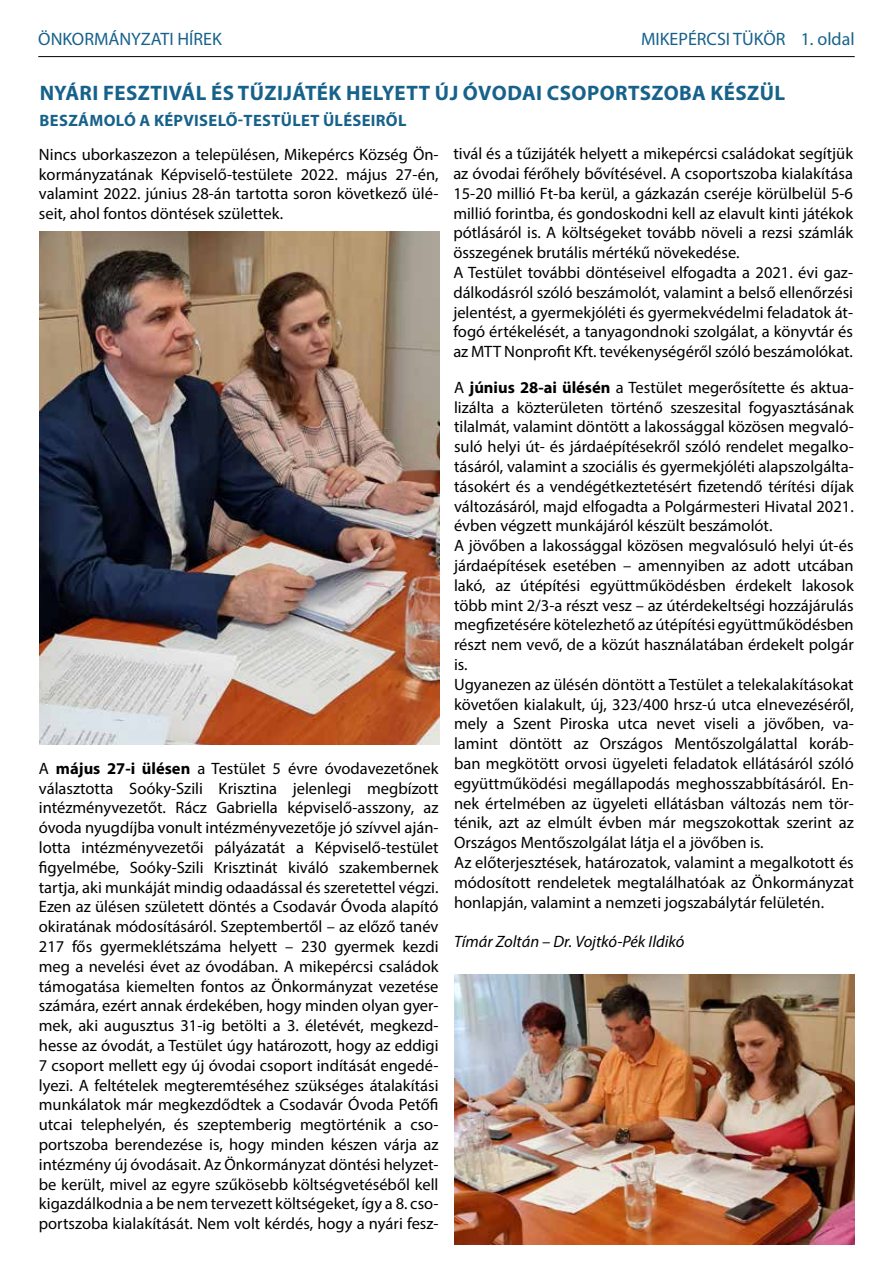
<style>
.page{position:relative;width:893px;height:1263px;background:#fff}
.page>*{position:absolute;margin:0;border:0;box-sizing:border-box;transform-origin:0 0}
.t1{font:700 21px "Myriad Pro";letter-spacing:.02em;color:#17628b}
.t2{font:18px "Myriad Pro";color:#17628b}
.t3{font:16.5px/19.8px "Myriad Pro";color:#000;text-align:justify}
.t4{font:700 16.5px "Myriad Pro";letter-spacing:.02em;color:#17628b}
.t5{font:italic 16.5px "Myriad Pro";color:#000}
.s1{font-weight:700}
</style>
<div class="page">
<hr style="left:38px;top:56px;width:817px;height:1px;background:#000">
<img style="left:455px;top:974px;width:400px;height:270px">
<img style="left:39px;top:232px;width:400px;height:513px">
<p class="t2" style="left:38px;top:28px;width:185px">ÖNKORMÁNYZATI HÍREK</p>
<p class="t2" style="left:641px;top:28px;width:215px">MIKEPÉRCSI TÜKÖR 1. oldal</p>
<p class="t1" style="left:40px;top:80px;width:747px">NYÁRI FESZTIVÁL ÉS TŰZIJÁTÉK HELYETT ÚJ ÓVODAI CSOPORTSZOBA KÉSZÜL</p>
<p class="t4" style="left:40px;top:110px;width:368px">BESZÁMOLÓ A KÉPVISELŐ-TESTÜLET ÜLÉSEIRŐL</p>
<p class="t3" style="left:39px;top:144px;width:401px">Nincs uborkaszezon a településen, Mikepércs Község Ön&shy;kormányzatának Képviselő-testülete 2022. május 27-én, valamint 2022. június 28-án tartotta soron következő ülé&shy;seit, ahol fontos döntések születtek.</p>
<p class="t3" style="left:453px;top:143px;width:401px;text-align:left">tivál és a tűzijáték helyett a mikepércsi családokat segítjük az óvodai férőhely bővítésével. A csoportszoba kialakítása 15-20 millió Ft-ba kerül, a gázkazán cseréje körülbelül 5-6 millió forintba, és gondoskodni kell az elavult kinti játékok pótlásáról is. A költségeket tovább növeli a rezsi számlák összegének brutális mértékű növekedése.<br>A Testület további döntéseivel elfogadta a 2021. évi gaz&shy;dálkodásról szóló beszámolót, valamint a belső ellenőrzési jelentést, a gyermekjóléti és gyermekvédelmi feladatok át&shy;fogó értékelését, a tanyagondnoki szolgálat, a könyvtár és az MTT Nonprofit Kft. tevékenységéről szóló beszámolókat.</p>
<p class="t3" style="left:39px;top:758px;width:401px">A <span class="s1">május 27-i ülésen</span> a Testület 5 évre óvodavezetőnek választotta Soóky-Szili Krisztina jelenlegi megbízott intézményvezetőt. Rácz Gabriella képviselő-asszony, az óvoda nyugdíjba vonult intézményvezetője jó szívvel aján&shy;lotta intézményvezetői pályázatát a Képviselő-testület figyelmébe, Soóky-Szili Krisztinát kiváló szakembernek tartja, aki munkáját mindig odaadással és szeretettel végzi.<br>Ezen az ülésen született döntés a Csodavár Óvoda alapító okiratának módosításáról. Szeptembertől – az előző tanév 217 fős gyermeklétszáma helyett – 230 gyermek kezdi meg a nevelési évet az óvodában. A mikepércsi családok támogatása kiemelten fontos az Önkormányzat vezetése számára, ezért annak érdekében, hogy minden olyan gyer&shy;mek, aki augusztus 31-ig betölti a 3. életévét, megkezd&shy;hesse az óvodát, a Testület úgy határozott, hogy az eddigi 7 csoport mellett egy új óvodai csoport indítását engedé&shy;lyezi. A feltételek megteremtéséhez szükséges átalakítási munkálatok már megkezdődtek a Csodavár Óvoda Petőfi utcai telephelyén, és szeptemberig megtörténik a cso&shy;portszoba berendezése is, hogy minden készen várja az intézmény új óvodásait. Az Önkormányzat döntési helyzet&shy;be került, mivel az egyre szűkösebb költségvetéséből kell kigazdálkodnia a be nem tervezett költségeket, így a 8. cso&shy;portszoba kialakítását. Nem volt kérdés, hogy a nyári fesz-</p>
<p class="t3" style="left:454px;top:377px;width:401px;text-align:left">A <span class="s1">június 28-ai ülésén</span> a Testület megerősítette és aktua&shy;lizálta a közterületen történő szeszesital fogyasztásának tilalmát, valamint döntött a lakossággal közösen megvaló&shy;suló helyi út- és járdaépítésekről szóló rendelet megalko&shy;tásáról, valamint a szociális és gyermekjóléti alapszolgálta&shy;tásokért és a vendégétkeztetésért fizetendő térítési díjak változásáról, majd elfogadta a Polgármesteri Hivatal 2021. évben végzett munkájáról készült beszámolót.<br>A jövőben a lakossággal közösen megvalósuló helyi út-és járdaépítések esetében – amennyiben az adott utcában lakó, az útépítési együttműködésben érdekelt lakosok több mint 2/3-a részt vesz – az útérdekeltségi hozzájárulás megfizetésére kötelezhető az útépítési együttműködésben részt nem vevő, de a közút használatában érdekelt polgár is.<br>Ugyanezen az ülésén döntött a Testület a telekalakításokat követően kialakult, új, 323/400 hrsz-ú utca elnevezéséről, mely a Szent Piroska utca nevet viseli a jövőben, va&shy;lamint döntött az Országos Mentőszolgálattal koráb&shy;ban megkötött orvosi ügyeleti feladatok ellátásáról szóló együttműködési megállapodás meghosszabbításáról. En&shy;nek értelmében az ügyeleti ellátásban változás nem tör&shy;ténik, azt az elmúlt évben már megszokottak szerint az Országos Mentőszolgálat látja el a jövőben is.<br>Az előterjesztések, határozatok, valamint a megalkotott és módosított rendeletek megtalálhatóak az Önkormányzat honlapján, valamint a nemzeti jogszabálytár felületén.</p>
<p class="t5" style="left:454px;top:931px;width:232px">Tímár Zoltán – Dr. Vojtkó-Pék Ildikó</p>
</div>
